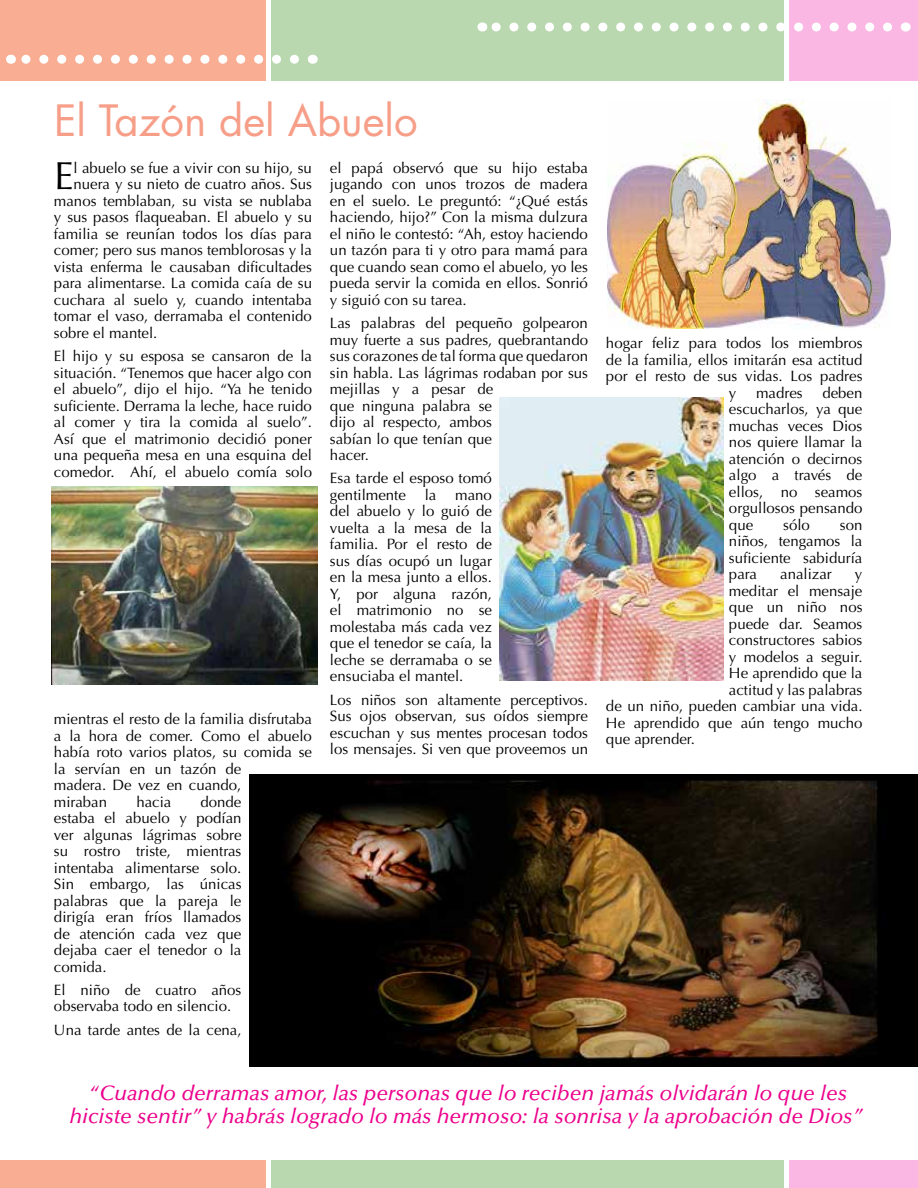
<style>
.page{position:relative;width:918px;height:1188px;background:#fff}
.page>*{position:absolute;margin:0;border:0;box-sizing:border-box;transform-origin:0 0}
.t1{font:42px "Futura";color:#f79e88}
.t2{font:39.15px "Optima LT Std";color:#000}
.t3{font:italic 500 21px/23.1px "Optima LT Std";color:#ec008c;text-align:center}
.t4{font:15px/16.5px "Optima LT Std";color:#000;text-align:justify}
</style>
<div class="page">
<div style="left:271px;top:0;width:513px;height:81px;background:#b9d8af"></div>
<div style="left:271px;top:1161px;width:513px;height:27px;background:#b9d8af"></div>
<div style="left:789px;top:0;width:129px;height:81px;background:#fab7e3"></div>
<div style="left:789px;top:1161px;width:129px;height:27px;background:#fab7e3"></div>
<div style="left:0;top:0;width:266px;height:81px;background:#f9ae94"></div>
<div style="left:0;top:1161px;width:266px;height:27px;background:#f9ae94"></div>
<svg style="left:21px;top:55px;width:274px;height:9px"></svg>
<svg style="left:491px;top:22px;width:397px;height:10px"></svg>
<img style="left:608px;top:99px;width:283px;height:230px">
<img style="left:500px;top:398px;width:223px;height:283px">
<img style="left:51px;top:486px;width:267px;height:199px">
<img style="left:249px;top:774px;width:669px;height:292px">
<h1 class="t1" style="left:54px;top:92px;width:365px">El Tazón del Abuelo</h1>
<h2 class="t2" style="left:54px;top:154px;width:21px">E</h2>
<p class="t4" style="left:74px;top:160px;width:240px">l abuelo se fue a vivir con su hijo, su</p>
<p class="t4" style="left:74px;top:176px;width:240px">nuera y su nieto de cuatro años. Sus</p>
<p class="t4" style="left:54px;top:193px;width:259px">manos temblaban, su vista se nublaba</p>
<p class="t4" style="left:54px;top:209px;width:260px">y sus pasos flaqueaban. El abuelo y su</p>
<p class="t4" style="left:54px;top:226px;width:259px">familia se reunían todos los días para</p>
<p class="t4" style="left:54px;top:242px;width:259px">comer; pero sus manos temblorosas y la</p>
<p class="t4" style="left:54px;top:259px;width:259px">vista enferma le causaban dificultades</p>
<p class="t4" style="left:54px;top:275px;width:260px">para alimentarse. La comida caía de su</p>
<p class="t4" style="left:54px;top:292px;width:259px">cuchara al suelo y, cuando intentaba</p>
<p class="t4" style="left:54px;top:308px;width:259px">tomar el vaso, derramaba el contenido</p>
<p class="t4" style="left:54px;top:325px;width:105px">sobre el mantel.</p>
<p class="t4" style="left:54px;top:348px;width:260px">El hijo y su esposa se cansaron de la situación. “Tenemos que hacer algo con el abuelo”, dijo el hijo. “Ya he tenido suficiente. Derrama la leche, hace ruido al comer y tira la comida al suelo”.<br>Así que el matrimonio decidió poner una pequeña mesa en una esquina del comedor. Ahí, el abuelo comía solo</p>
<p class="t4" style="left:54px;top:711px;width:260px;text-align:left">mientras el resto de la familia disfrutaba a la hora de comer. Como el abuelo había roto varios platos, su comida se la servían en un tazón de<br>madera. De vez en cuando,<br>miraban</p>
<p class="t4" style="left:54px;top:794px;width:189px;text-indent:147px">donde estaba el abuelo y podían ver algunas lágrimas sobre su rostro triste, mientras intentaba alimentarse solo.<br>Sin embargo, las únicas palabras que la pareja le dirigía eran fríos llamados de atención cada vez que dejaba caer el tenedor o la comida.</p>
<p class="t4" style="left:54px;top:982px;width:189px">El niño de cuatro años observaba todo en silencio.</p>
<p class="t4" style="left:54px;top:1022px;width:189px">Una tarde antes de la cena,</p>
<p class="t4" style="left:136px;top:794px;width:37px">hacia</p>
<p class="t4" style="left:330px;top:160px;width:260px">el papá observó que su hijo estaba jugando con unos trozos de madera en el suelo. Le preguntó: “¿Qué estás haciendo, hijo?” Con la misma dulzura el niño le contestó: “Ah, estoy haciendo un tazón para ti y otro para mamá para que cuando sean como el abuelo, yo les pueda servir la comida en ellos. Sonrió y siguió con su tarea.</p>
<p class="t4" style="left:330px;top:315px;width:260px;text-align:left">Las palabras del pequeño golpearon muy fuerte a sus padres, quebrantando sus corazones de tal forma que quedaron sin habla. Las lágrimas rodaban por sus mejillas y a pesar de<br>que ninguna palabra se<br>dijo al respecto, ambos<br>sabían lo que tenían que<br>hacer.</p>
<p class="t4" style="left:330px;top:470px;width:163px">Esa tarde el esposo tomó gentilmente</p>
<p class="t4" style="left:425px;top:487px;width:13px">la</p>
<p class="t4" style="left:330px;top:487px;width:164px;text-indent:125px">mano del abuelo y lo guió de vuelta a la mesa de la familia. Por el resto de sus días ocupó un lugar en la mesa junto a ellos.<br>Y, por alguna razón, el matrimonio no se molestaba más cada vez que el tenedor se caía, la leche se derramaba o se ensuciaba el mantel.</p>
<p class="t4" style="left:330px;top:692px;width:260px">Los niños son altamente perceptivos.<br>Sus ojos observan, sus oídos siempre escuchan y sus mentes procesan todos los mensajes. Si ven que proveemos un</p>
<p class="t4" style="left:606px;top:335px;width:258px;text-align:center">hogar feliz para todos los miembros de la familia, ellos imitarán esa actitud por el resto de sus vidas. Los padres y</p>
<p class="t4" style="left:729px;top:385px;width:135px;text-indent:93px">deben escucharlos, ya que muchas veces Dios nos quiere llamar la atención o decirnos algo a través de ellos, no seamos orgullosos pensando que</p>
<p class="t4" style="left:756px;top:385px;width:48px">madres</p>
<p class="t4" style="left:783px;top:517px;width:28px">sólo</p>
<p class="t4" style="left:729px;top:517px;width:135px;text-indent:111px">son niños, tengamos la suficiente sabiduría para</p>
<p class="t4" style="left:780px;top:566px;width:53px">analizar</p>
<p class="t4" style="left:855px;top:566px;width:9px">y</p>
<p class="t4" style="left:729px;top:583px;width:135px">meditar el mensaje</p>
<p class="t4" style="left:729px;top:599px;width:135px">que un niño nos</p>
<p class="t4" style="left:729px;top:616px;width:135px">puede dar. Seamos</p>
<p class="t4" style="left:729px;top:632px;width:135px">constructores sabios</p>
<p class="t4" style="left:729px;top:649px;width:135px">y modelos a seguir.</p>
<p class="t4" style="left:729px;top:665px;width:135px">He aprendido que la</p>
<p class="t4" style="left:729px;top:682px;width:135px">actitud y las palabras</p>
<p class="t4" style="left:606px;top:698px;width:258px">de un niño, pueden cambiar una vida.</p>
<p class="t4" style="left:606px;top:715px;width:258px">He aprendido que aún tengo mucho</p>
<p class="t4" style="left:606px;top:731px;width:90px">que aprender.</p>
<h3 class="t3" style="left:69px;top:1082px;width:795px">“Cuando derramas amor, las personas que lo reciben jamás olvidarán lo que les hiciste sentir” y habrás logrado lo más hermoso: la sonrisa y la aprobación de Dios”</h3>
</div>
